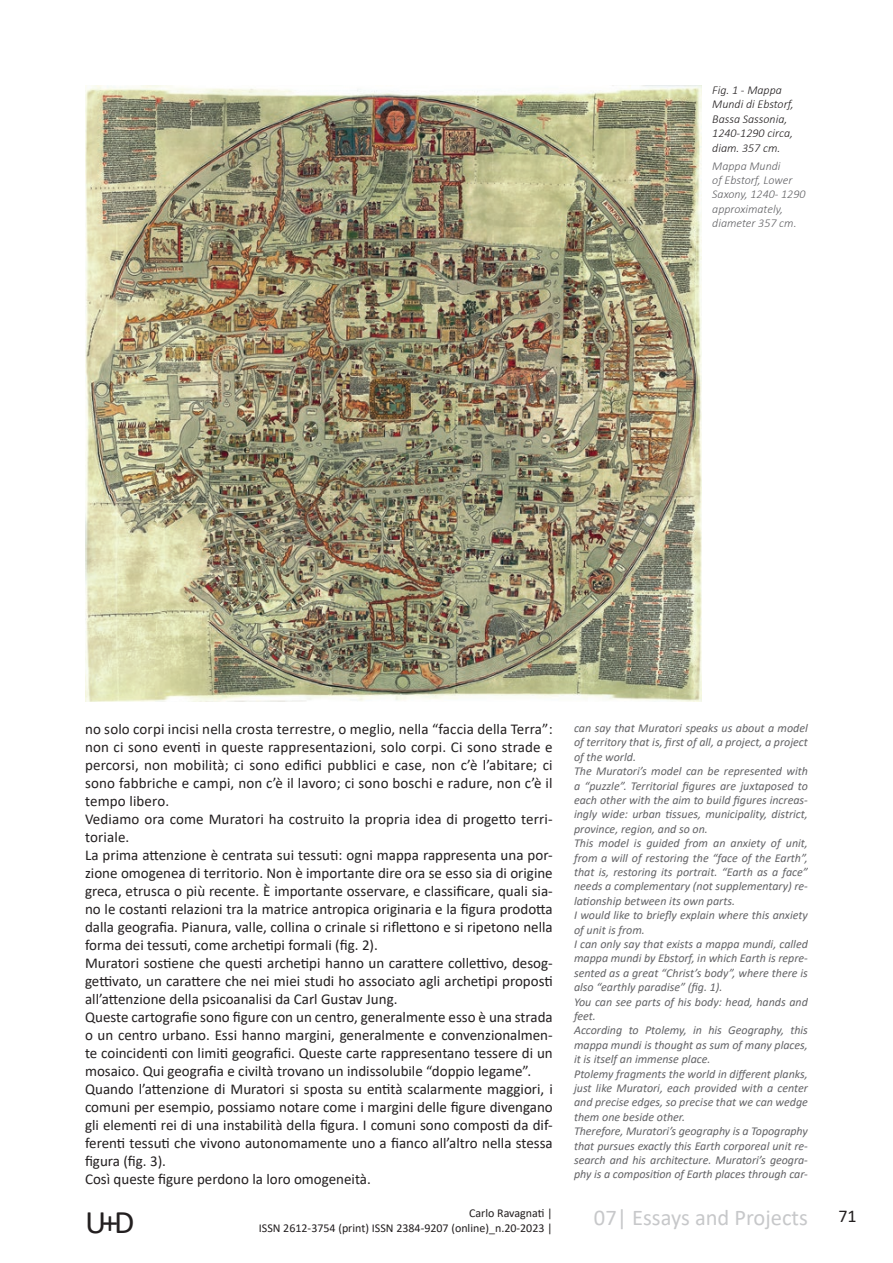
<style>
.page{position:relative;width:893px;height:1263px;background:#fff}
.page>*{position:absolute;margin:0;border:0;box-sizing:border-box;transform-origin:0 0}
.t1{font:33px "Calibri";color:#231f20}
.t2{font:22.5px "Calibri";color:#c7c8ca}
.t3{font:18px "Calibri";color:#231f20}
.t4{font:15px/18px "Calibri";color:#231f20}
.t5{font:italic 12px/14.4px "Calibri";color:#636366}
.t6{font:italic 300 12px/14.4px "Calibri";color:#636366}
.t7{font:12px "Calibri";color:#231f20}
.t8{font:italic 300 12px/14.4px "Calibri";color:#231f20}
</style>
<div class="page">
<img style="left:85px;top:85px;width:617px;height:617px">
<p class="t8" style="left:712px;top:83px;width:83px">Fig. 1 - Mappa<br>Mundi di Ebstorf,<br>Bassa Sassonia,<br>1240-1290 circa, diam. 357 cm.</p>
<p class="t6" style="left:712px;top:158px;width:95px">Mappa Mundi<br>of Ebstorf, Lower<br>Saxony, 1240- 1290 approximately, diameter 357 cm.</p>
<p class="t4" style="left:85px;top:720px;width:469px">no solo corpi incisi nella crosta terrestre, o meglio, nella “faccia della Terra”: non ci sono eventi in queste rappresentazioni, solo corpi. Ci sono strade e percorsi, non mobilità; ci sono edifici pubblici e case, non c’è l’abitare; ci sono fabbriche e campi, non c’è il lavoro; ci sono boschi e radure, non c’è il tempo libero.<br>Vediamo ora come Muratori ha costruito la propria idea di progetto terri&shy;toriale.<br>La prima attenzione è centrata sui tessuti: ogni mappa rappresenta una por&shy;zione omogenea di territorio. Non è importante dire ora se esso sia di origine greca, etrusca o più recente. È importante osservare, e classificare, quali sia&shy;no le costanti relazioni tra la matrice antropica originaria e la figura prodotta dalla geografia. Pianura, valle, collina o crinale si riflettono e si ripetono nella forma dei tessuti, come archetipi formali (fig. 2).<br>Muratori sostiene che questi archetipi hanno un carattere collettivo, desog&shy;gettivato, un carattere che nei miei studi ho associato agli archetipi proposti all’attenzione della psicoanalisi da Carl Gustav Jung.<br>Queste cartografie sono figure con un centro, generalmente esso è una strada o un centro urbano. Essi hanno margini, generalmente e convenzionalmen&shy;te coincidenti con limiti geografici. Queste carte rappresentano tessere di un mosaico. Qui geografia e civiltà trovano un indissolubile “doppio legame”.<br>Quando l’attenzione di Muratori si sposta su entità scalarmente maggiori, i comuni per esempio, possiamo notare come i margini delle figure divengano gli elementi rei di una instabilità della figura. I comuni sono composti da dif&shy;ferenti tessuti che vivono autonomamente uno a fianco all’altro nella stessa figura (fig. 3).<br>Così queste figure perdono la loro omogeneità.</p>
<p class="t5" style="left:574px;top:720px;width:235px">can say that Muratori speaks us about a model of territory that is, first of all, a project, a project of the world.<br>The Muratori’s model can be represented with a “puzzle”. Territorial figures are juxtaposed to each other with the aim to build figures increas&shy;ingly wide: urban tissues, municipality, district, province, region, and so on.<br>This model is guided from an anxiety of unit, from a will of restoring the “face of the Earth”, that is, restoring its portrait. “Earth as a face” needs a complementary (not supplementary) re&shy;lationship between its own parts.<br>I would like to briefly explain where this anxiety of unit is from.<br>I can only say that exists a mappa mundi, called mappa mundi by Ebstorf, in which Earth is repre&shy;sented as a great “Christ’s body”, where there is also “earthly paradise” (fig. 1).<br>You can see parts of his body: head, hands and feet.<br>According to Ptolemy, in his Geography, this mappa mundi is thought as sum of many places, it is itself an immense place.<br>Ptolemy fragments the world in different planks, just like Muratori, each provided with a center and precise edges, so precise that we can wedge them one beside other.<br>Therefore, Muratori’s geography is a Topography that pursues exactly this Earth corporeal unit re&shy;search and his architecture. Muratori’s geogra&shy;phy is a composition of Earth places through car-</p>
<p class="t7" style="left:469px;top:1205px;width:85px">Carlo Ravagnati |</p>
<p class="t3" style="left:838px;top:1203px;width:20px">71</p>
<h2 class="t2" style="left:594px;top:1202px;width:215px">07| Essays and Projects</h2>
<h1 class="t1" style="left:85px;top:1199px;width:51px">U+D</h1>
<p class="t7" style="left:259px;top:1219px;width:295px">ISSN 2612-3754 (print) ISSN 2384-9207 (online)_n.20-2023 |</p>
</div>
